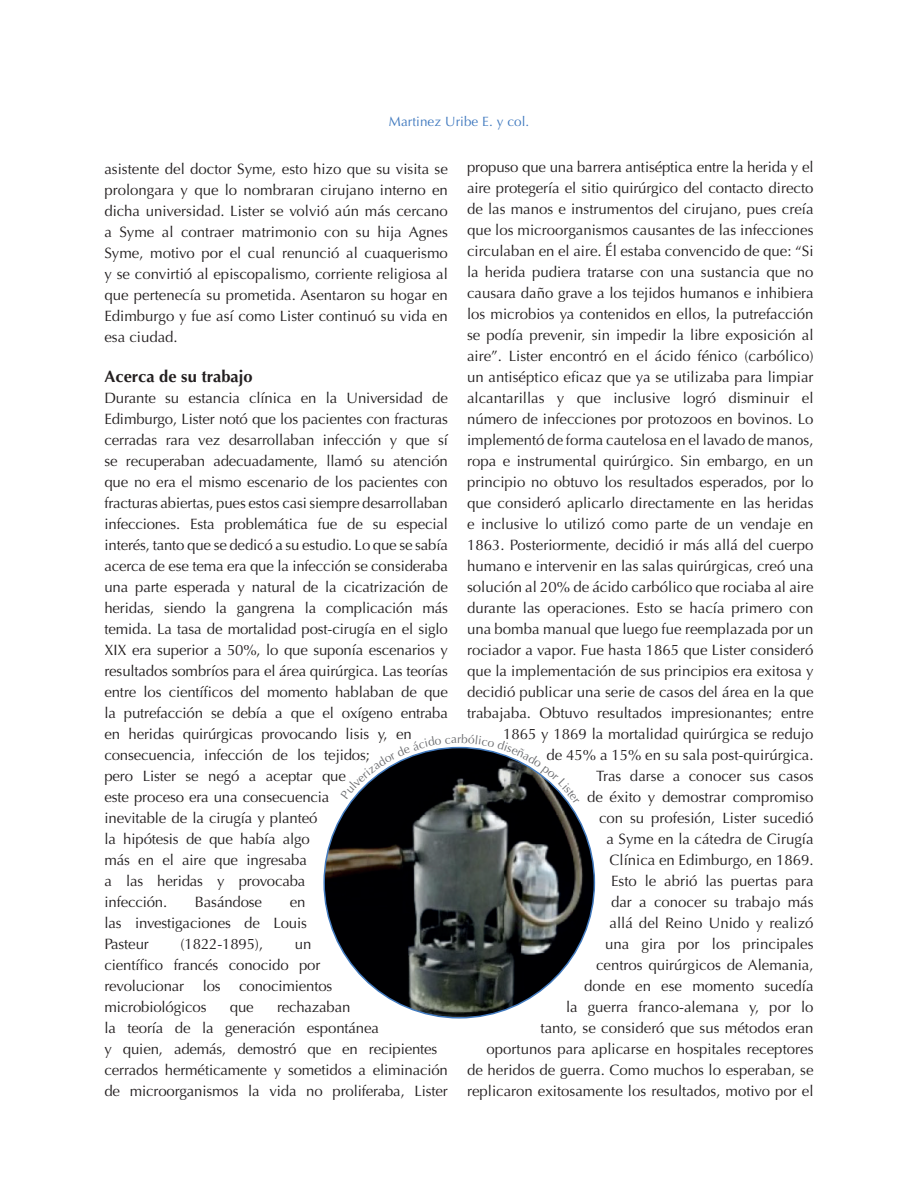
<style>
.page{position:relative;width:918px;height:1188px;background:#fff}
.page>*{position:absolute;margin:0;border:0;box-sizing:border-box;transform-origin:0 0}
.t1{font:700 16.5px "Optima";color:#231f20}
.t2{font:15px/21px "Optima";color:#231f20}
.t3{font:13.5px "Optima";letter-spacing:.005em;color:#417abf}
</style>
<div class="page">
<img style="left:324px;top:748px;width:270px;height:270px;border-radius:135px">
<svg style="left:348px;top:746px;width:222px;height:58px"></svg>
<p class="t3" style="left:389px;top:113px;width:142px">Martinez Uribe E. y col.</p>
<p class="t2" style="left:104px;top:159px;width:345px;text-align:justify">asistente del doctor Syme, esto hizo que su visita se prolongara y que lo nombraran cirujano interno en dicha universidad. Lister se volvió aún más cercano a Syme al contraer matrimonio con su hija Agnes Syme, motivo por el cual renunció al cuaquerismo y se convirtió al episcopalismo, corriente religiosa al que pertenecía su prometida. Asentaron su hogar en Edimburgo y fue así como Lister continuó su vida en esa ciudad.</p>
<p class="t1" style="left:104px;top:367px;width:150px">Acerca de su trabajo</p>
<p class="t2" style="left:104px;top:388px;width:345px">Durante su estancia clínica en la Universidad de Edimburgo, Lister notó que los pacientes con fracturas cerradas rara vez desarrollaban infección y que sí se recuperaban adecuadamente, llamó su atención que no era el mismo escenario de los pacientes con fracturas abiertas, pues estos casi siempre desarrollaban infecciones. Esta problemática fue de su especial interés, tanto que se dedicó a su estudio. Lo que se sabía acerca de ese tema era que la infección se consideraba una parte esperada y natural de la cicatrización de heridas, siendo la gangrena la complicación más temida. La tasa de mortalidad post-cirugía en el siglo XIX era superior a 50%, lo que suponía escenarios y resultados sombríos para el área quirúrgica. Las teorías entre los científicos del momento hablaban de que la putrefacción se debía a que el oxígeno entraba en heridas quirúrgicas provocando lisis y, en consecuencia, infección de los tejidos;<br>pero Lister se negó a aceptar que<br>este proceso era una consecuencia<br>inevitable de la cirugía y planteó<br>la hipótesis de que había algo<br>más en el aire que ingresaba<br>a las heridas y provocaba<br>infección.</p>
<p class="t2" style="left:467px;top:156px;width:348px;text-align:right">propuso que una barrera antiséptica entre la herida y el aire protegería el sitio quirúrgico del contacto directo de las manos e instrumentos del cirujano, pues creía que los microorganismos causantes de las infecciones circulaban en el aire. Él estaba convencido de que: “Si la herida pudiera tratarse con una sustancia que no causara daño grave a los tejidos humanos e inhibiera los microbios ya contenidos en ellos, la putrefacción se podía prevenir, sin impedir la libre exposición al aire”. Lister encontró en el ácido fénico (carbólico) un antiséptico eficaz que ya se utilizaba para limpiar alcantarillas y que inclusive logró disminuir el número de infecciones por protozoos en bovinos. Lo implementó de forma cautelosa en el lavado de manos, ropa e instrumental quirúrgico. Sin embargo, en un principio no obtuvo los resultados esperados, por lo que consideró aplicarlo directamente en las heridas e inclusive lo utilizó como parte de un vendaje en 1863. Posteriormente, decidió ir más allá del cuerpo humano e intervenir en las salas quirúrgicas, creó una solución al 20% de ácido carbólico que rociaba al aire durante las operaciones. Esto se hacía primero con una bomba manual que luego fue reemplazada por un rociador a vapor. Fue hasta 1865 que Lister consideró que la implementación de sus principios era exitosa y decidió publicar una serie de casos del área en la que trabajaba. Obtuvo resultados impresionantes; entre 1865 y 1869 la mortalidad quirúrgica se redujo<br>de 45% a 15% en su sala post-quirúrgica.<br>Tras darse a conocer sus casos<br>de éxito y demostrar compromiso<br>con su profesión, Lister sucedió<br>a Syme en la cátedra de Cirugía<br>Clínica en Edimburgo, en 1869.<br>Esto le abrió las puertas para<br>dar a conocer su trabajo más<br>allá del Reino Unido y realizó<br>una gira por los principales<br>centros quirúrgicos de Alemania,<br>donde en ese momento sucedía<br>la guerra franco-alemana y, por lo<br>tanto, se consideró que sus métodos eran<br>oportunos para aplicarse en hospitales receptores de heridos de guerra. Como muchos lo esperaban, se replicaron exitosamente los resultados, motivo por el</p>
<p class="t2" style="left:195px;top:892px;width:69px">Basándose</p>
<p class="t2" style="left:104px;top:892px;width:204px;text-align:justify;text-indent:185px">en las investigaciones de Louis Pasteur</p>
<p class="t2" style="left:181px;top:934px;width:84px">(1822-1895),</p>
<p class="t2" style="left:104px;top:934px;width:229px;text-indent:190px">un científico francés conocido por revolucionar los conocimientos microbiológicos</p>
<p class="t2" style="left:104px;top:997px;width:345px;text-indent:173px">rechazaban<br>la teoría de la generación espontánea<br>y quien, además, demostró que en recipientes cerrados herméticamente y sometidos a eliminación de microorganismos la vida no proliferaba, Lister</p>
<p class="t2" style="left:230px;top:997px;width:25px">que</p>
</div>
